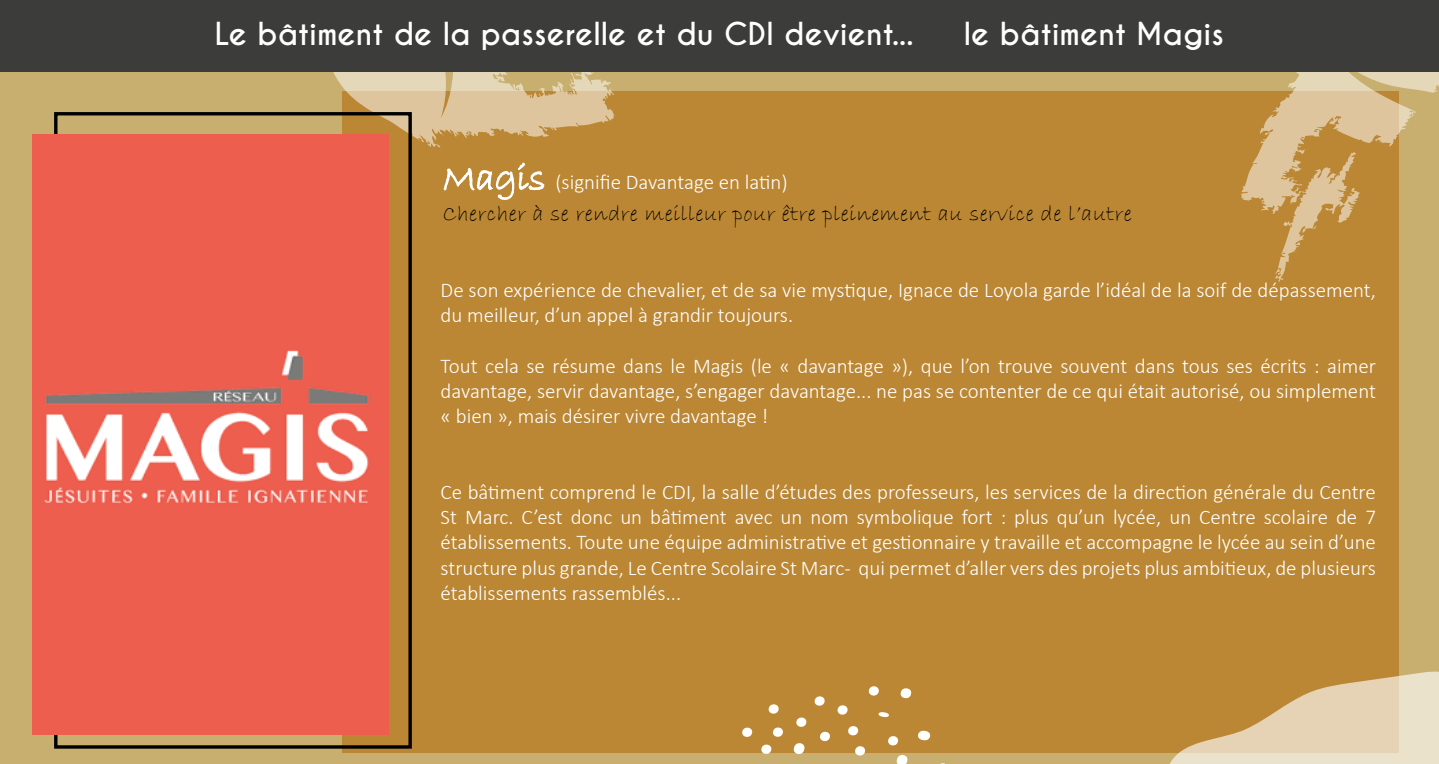
<style>
.page{position:relative;width:1439px;height:764px;background:#fff}
.page>*{position:absolute;margin:0;border:0;box-sizing:border-box;transform-origin:0 0}
.t1{font:700 29.75px "Caviar Dreams";color:#fff}
.t2{font:22.75px "Bradley Hand ITC";letter-spacing:.02em;color:#000}
.t3{font:300 21px/25.2px "Calibri";color:#fff;text-align:justify}
.s1{font-family:"Bradley Hand ITC";font-weight:400;font-size:38.5px}
</style>
<div class="page">
<div style="left:0;top:50px;width:1439px;height:714px;background:#c8af6f"></div>
<div style="left:342px;top:92px;width:1057px;height:661px;background:#bb8734"></div>
<svg style="left:333px;top:72px;width:334px;height:76px"></svg>
<div style="left:54px;top:112px;width:358px;height:637px;border:3px solid #000"></div>
<div style="left:33px;top:134px;width:355px;height:600px;background:#ed5e4e"></div>
<img style="left:44px;top:350px;width:325px;height:154px">
<svg style="left:1240px;top:72px;width:199px;height:210px"></svg>
<svg style="left:793px;top:743px;width:11px;height:11px"></svg>
<svg style="left:855px;top:746px;width:11px;height:10px"></svg>
<svg style="left:837px;top:705px;width:11px;height:10px"></svg>
<svg style="left:896px;top:755px;width:11px;height:9px"></svg>
<svg style="left:918px;top:731px;width:12px;height:9px"></svg>
<svg style="left:878px;top:712px;width:11px;height:6px"></svg>
<svg style="left:888px;top:736px;width:11px;height:10px"></svg>
<svg style="left:820px;top:731px;width:10px;height:11px"></svg>
<svg style="left:768px;top:704px;width:11px;height:10px"></svg>
<svg style="left:796px;top:717px;width:11px;height:10px"></svg>
<svg style="left:814px;top:696px;width:11px;height:10px"></svg>
<svg style="left:761px;top:744px;width:11px;height:10px"></svg>
<svg style="left:742px;top:727px;width:11px;height:10px"></svg>
<svg style="left:773px;top:727px;width:10px;height:10px"></svg>
<svg style="left:900px;top:688px;width:12px;height:11px"></svg>
<svg style="left:848px;top:726px;width:11px;height:10px"></svg>
<svg style="left:868px;top:686px;width:11px;height:10px"></svg>
<svg style="left:1169px;top:671px;width:270px;height:93px"></svg>
<div style="left:0;top:0;width:1439px;height:72px;background:#3c3c3b"></div>
<h1 class="t1" style="left:215px;top:16px;width:700px">Le bâtiment de la passerelle et du CDI devient...</h1>
<h1 class="t1" style="left:964px;top:16px;width:262px">le bâtiment Magis</h1>
<p class="t3" style="left:443px;top:169px;width:346px"><span class="s1">Magis</span> (signifie Davantage en latin)</p>
<p class="t2" style="left:443px;top:199px;width:690px">Chercher à se rendre meilleur pour être pleinement au service de l’autre</p>
<p class="t3" style="left:441px;top:277px;width:937px">De son expérience de chevalier, et de sa vie mystique, Ignace de Loyola garde l’idéal de la soif de dépassement, du meilleur, d’un appel à grandir toujours.</p>
<p class="t3" style="left:441px;top:353px;width:937px">Tout cela se résume dans le Magis (le « davantage »), que l’on trouve souvent dans tous ses écrits : aimer davantage, servir davantage, s’engager davantage... ne pas se contenter de ce qui était autorisé, ou simplement « bien », mais désirer vivre davantage !</p>
<p class="t3" style="left:441px;top:479px;width:937px">Ce bâtiment comprend le CDI, la salle d’études des professeurs, les services de la direction générale du Centre St Marc. C’est donc un bâtiment avec un nom symbolique fort : plus qu’un lycée, un Centre scolaire de 7 établissements. Toute une équipe administrative et gestionnaire y travaille et accompagne le lycée au sein d’une structure plus grande, Le Centre Scolaire St Marc - qui permet d’aller vers des projets plus ambitieux, de plusieurs établissements rassemblés...</p>
</div>
